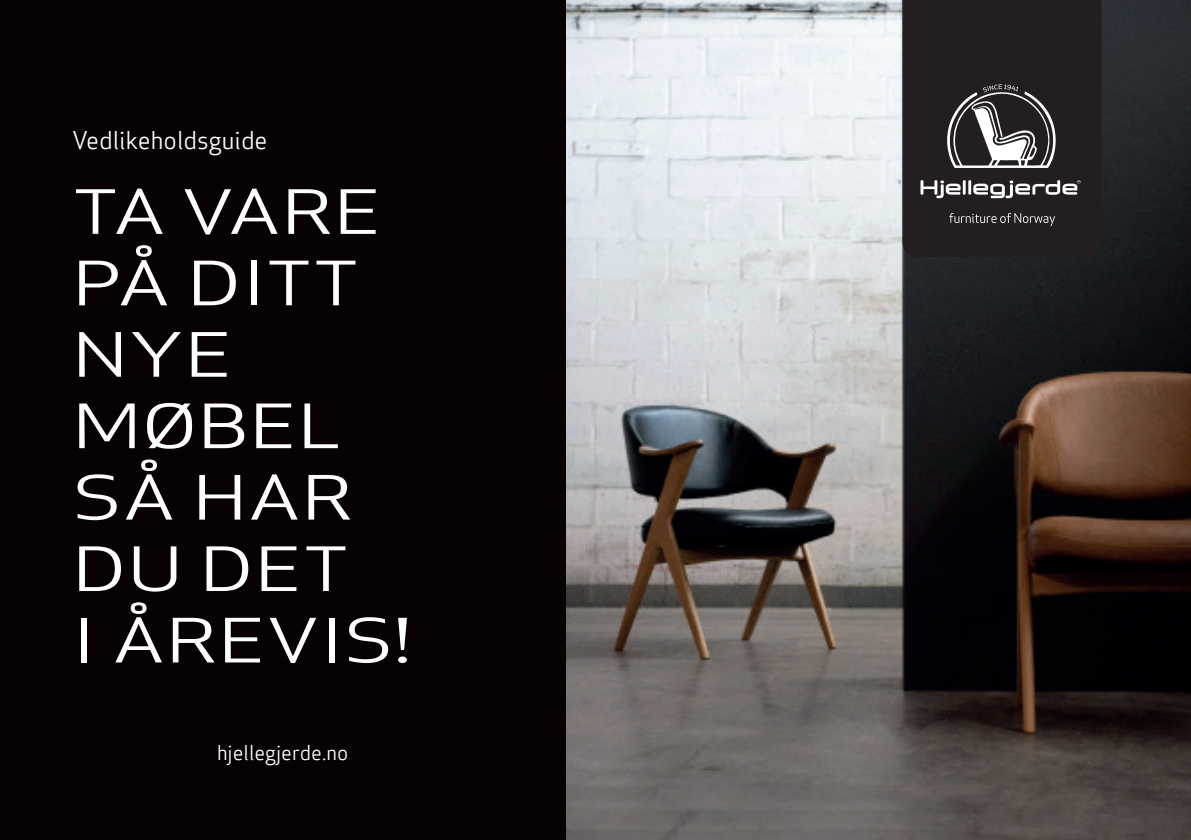
<style>
.page{position:relative;width:1191px;height:840px;background:#fff}
.page>*{position:absolute;margin:0;border:0;box-sizing:border-box;transform-origin:0 0}
.t1{font:59.4px/71.4px "Apex Sans Book T";color:#fff;scale:1.35 1}
.t2{font:24px "Apex Sans Book T";color:#fff}
.t3{font:20px "Apex Sans Book T";color:#fff}
</style>
<div class="page">
<img style="left:565px;top:0;width:626px;height:839px">
<div style="left:902px;top:0;width:199px;height:257px;background:#231f20"></div>
<div style="left:0;top:0;width:565px;height:839px;background:#080302"></div>
<svg style="left:920px;top:180px;width:160px;height:18px"></svg>
<svg style="left:945px;top:84px;width:110px;height:84px"></svg>
<svg style="left:949px;top:213px;width:106px;height:13px"></svg>
<p class="t2" style="left:72px;top:124px;width:197px">Vedlikeholdsguide</p>
<p class="t1" style="left:72px;top:176px;width:253px">TA VARE<br>PÅ DITT<br>NYE<br>MØBEL<br>SÅ HAR<br>DU DET<br>I ÅREVIS!</p>
<p class="t3" style="left:217px;top:739px;width:133px">hjellegjerde.no</p>
</div>
